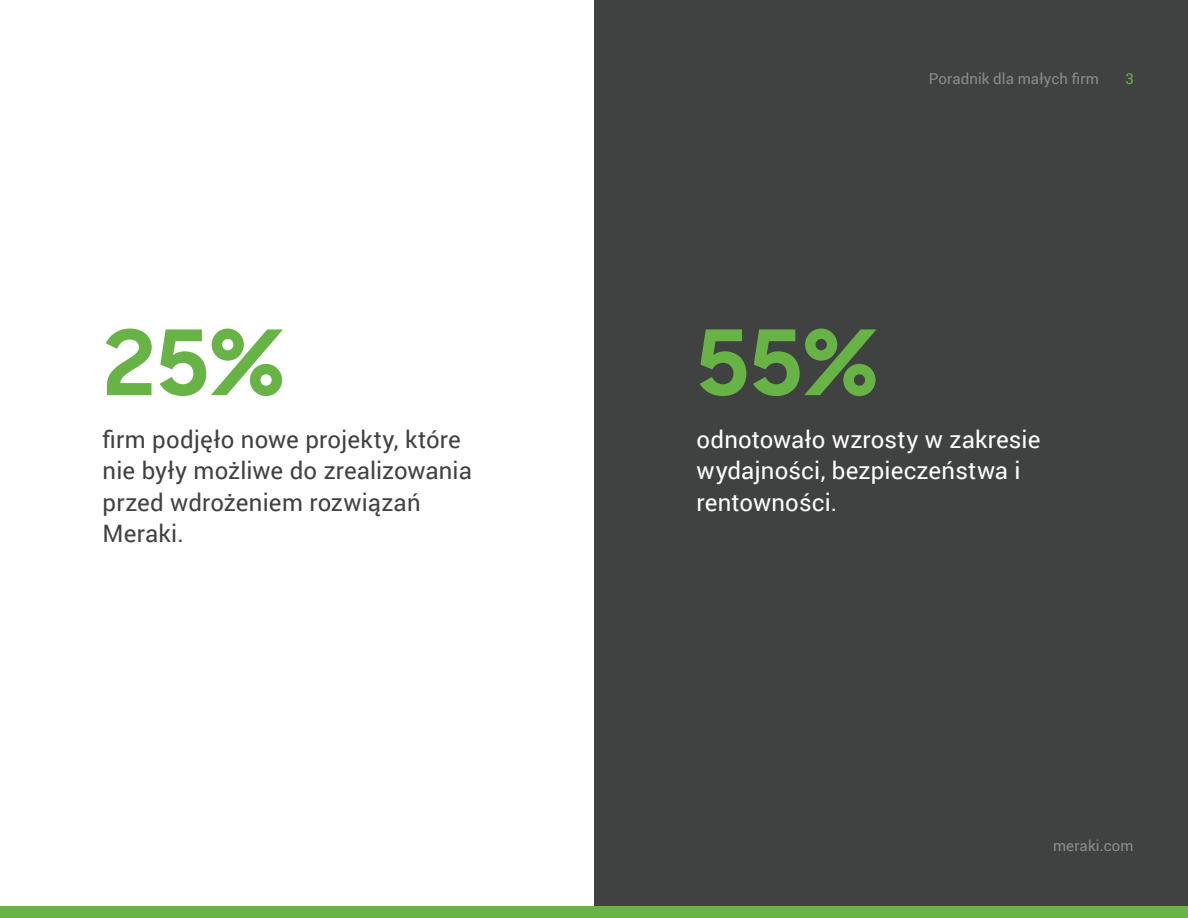
<style>
.page{position:relative;width:1188px;height:918px;background:#fff}
.page>*{position:absolute;margin:0;border:0;box-sizing:border-box;transform-origin:0 0}
.t1{font:700 90px "Sharp Sans";color:#67b346}
._1_-_P_Large{font:24px/31.5px "Roboto";letter-spacing:.005em;color:#404241}
._1_-_P_Large-2{font:24px/31.5px "Roboto";letter-spacing:.005em;color:#fff}
.t2{font:15px "Roboto";letter-spacing:.01em;color:#898b8e}
.t3{font:15px "Roboto";color:#67b346}
</style>
<div class="page">
<div style="left:594px;top:0;width:594px;height:918px;background:#404241"></div>
<div style="left:0;top:906px;width:1188px;height:12px;background:#67b346"></div>
<h2 class="t1" style="left:103px;top:296px;width:185px">25%</h2>
<p class="_1_-_P_Large" style="left:103px;top:422px;width:371px">firm podjęło nowe projekty, które nie były możliwe do zrealizowania przed wdrożeniem rozwiązań<br>Meraki.</p>
<p class="t2" style="left:929px;top:68px;width:171px">Poradnik dla małych firm</p>
<p class="t3" style="left:1126px;top:68px;width:10px">3</p>
<h2 class="t1" style="left:697px;top:296px;width:184px">55%</h2>
<p class="_1_-_P_Large-2" style="left:697px;top:422px;width:345px">odnotowało wzrosty w zakresie wydajności, bezpieczeństwa i rentowności.</p>
<p class="t2" style="left:1053px;top:835px;width:82px">meraki.com</p>
</div>
